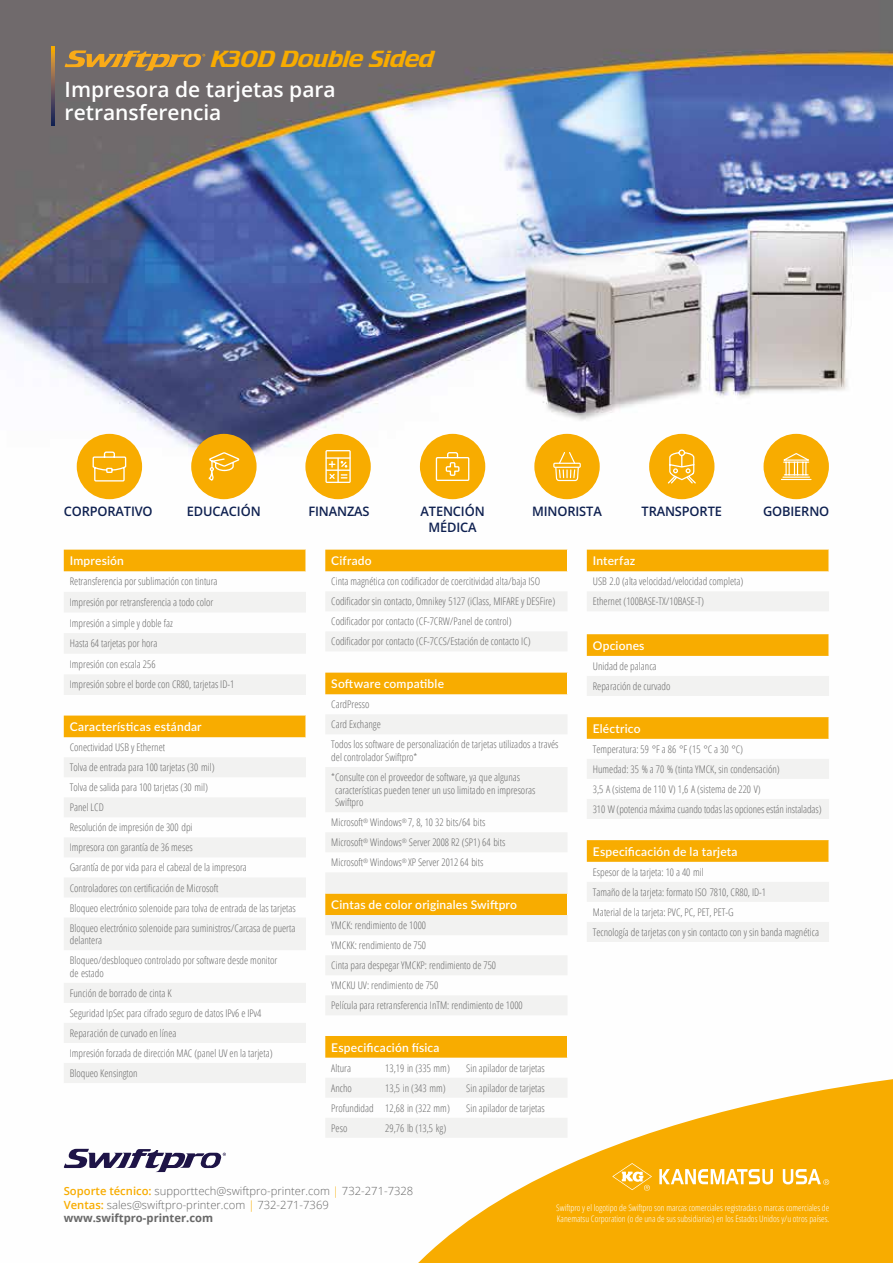
<style>
.page{position:relative;width:893px;height:1263px;background:#fff}
.page>*{position:absolute;margin:0;border:0;box-sizing:border-box;transform-origin:0 0}
.t1{font:24.45px "Crillee Italic Std";letter-spacing:-.04em;color:#f8ac00;scale:1.2 1}
.t2{font:600 21px/22.5px "Open Sans";color:#fff}
.t3{font:600 13.05px/15.8px "Open Sans";letter-spacing:-.01em;color:#0e2050;text-align:center}
.t4{font:600 12px "Lato";letter-spacing:.015em;color:#fff}
.t5{font:300 11.25px/13.5px "Open Sans";color:#686868}
.t6{font:300 condensed 10.5px/20.1px "Open Sans";color:#686868}
.t7{font:300 condensed 9px/10.8px "Open Sans";color:#fff}
.s1{font-weight:600;color:#f8ac00}
.s2{color:#f8ac00}
.s3{font-weight:700}
</style>
<div class="page">
<img style="left:0;top:0;width:893px;height:1173px">
<svg style="left:377px;top:1060px;width:516px;height:203px;fill:#f8ac00"></svg>
<svg style="left:587px;top:550px;width:242px;height:41px;fill:#f8ac00"></svg>
<svg style="left:587px;top:591px;width:242px;height:351px"></svg>
<svg style="left:829px;top:550px;width:1px;height:21px"></svg>
<svg style="left:829px;top:611px;width:1px;height:45px"></svg>
<svg style="left:829px;top:717px;width:1px;height:22px"></svg>
<svg style="left:829px;top:840px;width:1px;height:22px"></svg>
<svg style="left:325px;top:550px;width:242px;height:41px;fill:#f8ac00"></svg>
<svg style="left:325px;top:591px;width:242px;height:547px;fill:#f8f2f1"></svg>
<svg style="left:567px;top:550px;width:1px;height:21px"></svg>
<svg style="left:567px;top:673px;width:1px;height:21px"></svg>
<svg style="left:567px;top:893px;width:1px;height:22px"></svg>
<svg style="left:567px;top:1036px;width:1px;height:22px"></svg>
<svg style="left:64px;top:550px;width:242px;height:42px"></svg>
<svg style="left:64px;top:592px;width:242px;height:491px;fill:#f8f2f1"></svg>
<svg style="left:306px;top:550px;width:1px;height:21px"></svg>
<svg style="left:306px;top:715px;width:1px;height:22px"></svg>
<svg style="left:51px;top:47px;width:3px;height:78px"></svg>
<div style="left:420px;top:434px;width:65px;height:65px;background:#f8ac00;border-radius:50%"></div>
<svg style="left:435px;top:452px;width:35px;height:29px"></svg>
<div style="left:649px;top:434px;width:65px;height:65px;background:#f8ac00;border-radius:50%"></div>
<svg style="left:667px;top:449px;width:29px;height:35px"></svg>
<div style="left:534px;top:434px;width:66px;height:65px;background:#f8ac00;border-radius:50%"></div>
<svg style="left:553px;top:452px;width:28px;height:30px"></svg>
<div style="left:77px;top:434px;width:65px;height:65px;background:#f8ac00;border-radius:50%"></div>
<svg style="left:92px;top:451px;width:35px;height:31px"></svg>
<div style="left:305px;top:434px;width:66px;height:65px;background:#f8ac00;border-radius:50%"></div>
<svg style="left:325px;top:450px;width:26px;height:33px"></svg>
<hr style="left:326px;top:457px;width:24px;height:2px;background:#fff">
<div style="left:191px;top:434px;width:66px;height:65px;background:#f8ac00;border-radius:50%"></div>
<svg style="left:208px;top:452px;width:32px;height:29px"></svg>
<div style="left:763px;top:434px;width:66px;height:65px;background:#f8ac00;border-radius:50%"></div>
<svg style="left:781px;top:453px;width:31px;height:28px"></svg>
<svg style="left:64px;top:1149px;width:162px;height:23px"></svg>
<svg style="left:659px;top:1169px;width:114px;height:15px"></svg>
<svg style="left:612px;top:1163px;width:40px;height:28px"></svg>
<svg style="left:783px;top:1169px;width:46px;height:16px"></svg>
<svg style="left:65px;top:50px;width:140px;height:21px;background:#a6834a"></svg>
<h1 class="t1" style="left:210px;top:45px;width:188px">K30D Double Sided</h1>
<h2 class="t2" style="left:65px;top:78px;width:273px">Impresora de tarjetas para retransferencia</h2>
<p class="t3" style="left:64px;top:503px;width:90px">CORPORATIVO</p>
<p class="t3" style="left:187px;top:503px;width:75px">EDUCACIÓN</p>
<p class="t3" style="left:308px;top:503px;width:63px">FINANZAS</p>
<p class="t3" style="left:421px;top:503px;width:66px">ATENCIÓN<br>MÉDICA</p>
<p class="t3" style="left:532px;top:503px;width:71px">MINORISTA</p>
<p class="t3" style="left:641px;top:503px;width:82px">TRANSPORTE</p>
<p class="t3" style="left:763px;top:503px;width:68px">GOBIERNO</p>
<p class="t4" style="left:70px;top:552px;width:56px">Impresión</p>
<p class="t6" style="left:70px;top:571px;width:166px;line-height:20.5px">Retransferencia por sublimación con tintura Impresión por retransferencia a todo color Impresión a simple y doble faz<br>Hasta 64 tarjetas por hora<br>Impresión con escala 256<br>Impresión sobre el borde con CR80, tarjetas ID-1</p>
<p class="t4" style="left:70px;top:718px;width:133px">Características estándar</p>
<p class="t6" style="left:70px;top:737px;width:227px">Conectividad USB y Ethernet<br>Tolva de entrada para 100 tarjetas (30 mil)<br>Tolva de salida para 100 tarjetas (30 mil)<br>Panel LCD<br>Resolución de impresión de 300 dpi<br>Impresora con garantía de 36 meses<br>Garantía de por vida para el cabezal de la impresora Controladores con certificación de Microsoft<br>Bloqueo electrónico solenoide para tolva de entrada de las tarjetas Bloqueo electrónico solenoide para suministros/Carcasa de puerta</p>
<p class="t6" style="left:70px;top:930px;width:209px">delantera<br>Bloqueo/desbloqueo controlado por software desde monitor</p>
<p class="t6" style="left:70px;top:963px;width:204px">de estado<br>Función de borrado de cinta K<br>Seguridad IpSec para cifrado seguro de datos IPv6 e IPv4<br>Reparación de curvado en línea<br>Impresión forzada de dirección MAC (panel UV en la tarjeta)<br>Bloqueo Kensington</p>
<p class="t4" style="left:331px;top:552px;width:42px">Cifrado</p>
<p class="t6" style="left:331px;top:571px;width:225px">Cinta magnética con codificador de coercitividad alta/baja ISO Codificador sin contacto, Omnikey 5127 (iClass, MIFARE y DESFire)<br>Codificador por contacto (CF-7CRW/Panel de control)<br>Codificador por contacto (CF-7CCS/Estación de contacto IC)</p>
<p class="t4" style="left:331px;top:675px;width:114px">Software compatible</p>
<p class="t6" style="left:331px;top:694px;width:229px">CardPresso<br>Card Exchange<br>Todos los software de personalización de tarjetas utilizados a través</p>
<p class="t6" style="left:331px;top:747px;width:190px">del controlador Swiftpro*<br>*Consulte con el proveedor de software, ya que algunas</p>
<p class="t6" style="left:335px;top:783px;width:202px;line-height:12.6px">características pueden tener un uso limitado en impresoras<br>Swiftpro</p>
<p class="t6" style="left:331px;top:812px;width:176px">Microsoft<sup>®</sup> Windows<sup>®</sup> 7, 8, 10 32 bits/64 bits<br>Microsoft<sup>®</sup> Windows<sup>®</sup> Server 2008 R2 (SP1) 64 bits<br>Microsoft<sup>®</sup> Windows<sup>®</sup> XP Server 2012 64 bits</p>
<p class="t4" style="left:331px;top:896px;width:187px">Cintas de color originales Swiftpro</p>
<p class="t6" style="left:331px;top:915px;width:193px">YMCK: rendimiento de 1000<br>YMCKK: rendimiento de 750<br>Cinta para despegar YMCKP: rendimiento de 750<br>YMCKU UV: rendimiento de 750<br>Película para retransferencia InTM: rendimiento de 1000</p>
<p class="t4" style="left:331px;top:1038px;width:110px">Especificación física</p>
<p class="t6" style="left:331px;top:1057px;width:21px">Altura</p>
<p class="t6" style="left:385px;top:1057px;width:66px">13,19 in (335 mm)</p>
<p class="t6" style="left:466px;top:1057px;width:80px">Sin apilador de tarjetas</p>
<p class="t6" style="left:331px;top:1077px;width:22px">Ancho</p>
<p class="t6" style="left:385px;top:1077px;width:62px">13,5 in (343 mm)</p>
<p class="t6" style="left:466px;top:1077px;width:80px">Sin apilador de tarjetas</p>
<p class="t6" style="left:331px;top:1097px;width:120px">Profundidad 12,68 in (322 mm)</p>
<p class="t6" style="left:466px;top:1097px;width:80px">Sin apilador de tarjetas</p>
<p class="t6" style="left:331px;top:1117px;width:18px">Peso</p>
<p class="t6" style="left:385px;top:1117px;width:62px">29,76 lb (13,5 kg)</p>
<p class="t4" style="left:593px;top:552px;width:44px">Interfaz</p>
<p class="t6" style="left:593px;top:571px;width:152px">USB 2.0 (alta velocidad/velocidad completa)<br>Ethernet (100BASE-TX/10BASE-T)</p>
<p class="t4" style="left:593px;top:637px;width:53px">Opciones</p>
<p class="t6" style="left:593px;top:656px;width:79px">Unidad de palanca<br>Reparación de curvado</p>
<p class="t4" style="left:593px;top:720px;width:49px">Eléctrico</p>
<p class="t6" style="left:593px;top:739px;width:230px">Temperatura: 59 °F a 86 °F (15 °C a 30 °C)<br>Humedad: 35 % a 70 % (tinta YMCK, sin condensación)<br>3,5 A (sistema de 110 V) 1,6 A (sistema de 220 V)<br>310 W (potencia máxima cuando todas las opciones están instaladas)</p>
<p class="t4" style="left:593px;top:843px;width:146px">Especificación de la tarjeta</p>
<p class="t6" style="left:593px;top:862px;width:228px">Espesor de la tarjeta: 10 a 40 mil<br>Tamaño de la tarjeta: formato ISO 7810, CR80, ID-1<br>Material de la tarjeta: PVC, PC, PET, PET-G<br>Tecnología de tarjetas con y sin contacto con y sin banda magnética</p>
<p class="t5" style="left:64px;top:1184px;width:351px"><span class="s1">Soporte técnico:</span> supporttech@swiftpro-printer.com <span class="s2">|</span> 732-271-7328<br><span class="s1">Ventas:</span> sales@swiftpro-printer.com <span class="s2">|</span> 732-271-7369 <span class="s3">www.swiftpro-printer.com</span></p>
<p class="t7" style="left:556px;top:1202px;width:275px">Swiftpro y el logotipo de Swiftpro son marcas comerciales registradas o marcas comerciales de<br>Kanematsu Corporation (o de una de sus subsidiarias) en los Estados Unidos y/u otros países.</p>
</div>
